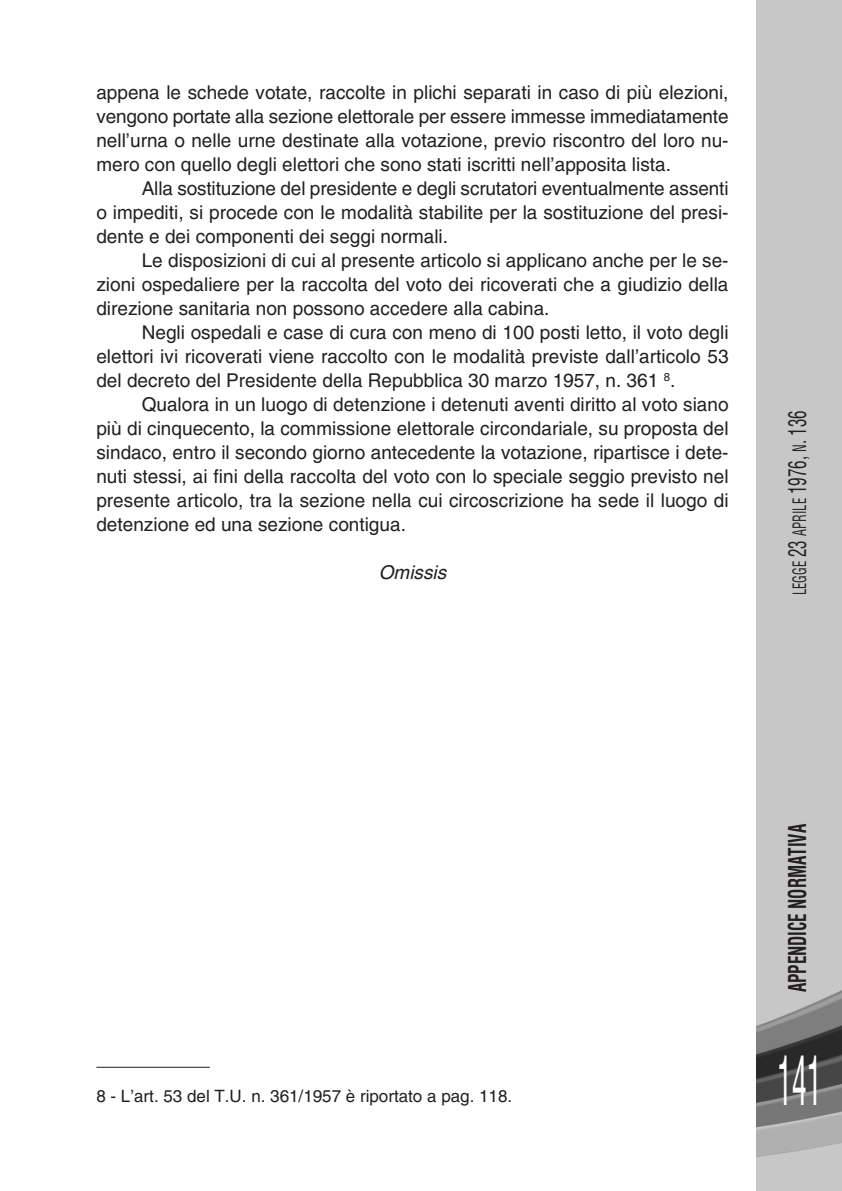
<style>
.page{position:relative;width:842px;height:1191px;background:#fff}
.page>*{position:absolute;margin:0;border:0;box-sizing:border-box;transform-origin:0 0}
.t1{font:condensed 66px "Helvetica";color:#fff;scale:.45 1}
.t2{font:700 condensed 24px "Helvetica";color:#231f20;scale:.7 1}
.t3{font:19px/24px "Helvetica";color:#231f20;text-align:justify}
.t4{font:italic 19px "Helvetica";color:#231f20}
.t5{font:condensed 18px "Helvetica";color:#231f20;scale:.7 1}
.t6{font:17px "Helvetica";color:#231f20}
.s1{font-size:24px}
</style>
<div class="page">
<img style="left:757px;top:0;width:85px;height:1191px">
<hr style="left:96px;top:1067px;width:114px;height:1px;background:#231f20">
<p class="t3" style="left:96px;top:80px;width:634px">appena le schede votate, raccolte in plichi separati in caso di più elezioni, vengono portate alla sezione elettorale per essere immesse immediatamente nell’urna o nelle urne destinate alla votazione, previo riscontro del loro nu&shy;mero con quello degli elettori che sono stati iscritti nell’apposita lista.</p>
<p class="t3" style="left:142px;top:176px;width:588px">Alla sostituzione del presidente e degli scrutatori eventualmente assenti</p>
<p class="t3" style="left:96px;top:200px;width:634px">o impediti, si procede con le modalità stabilite per la sostituzione del presi&shy;dente e dei componenti dei seggi normali.</p>
<p class="t3" style="left:96px;top:248px;width:634px;text-indent:45px">Le disposizioni di cui al presente articolo si applicano anche per le se&shy;zioni ospedaliere per la raccolta del voto dei ricoverati che a giudizio della direzione sanitaria non possono accedere alla cabina.</p>
<p class="t3" style="left:96px;top:320px;width:634px;text-indent:45px">Negli ospedali e case di cura con meno di 100 posti letto, il voto degli elettori ivi ricoverati viene raccolto con le modalità previste dall’articolo 53 del decreto del Presidente della Repubblica 30 marzo 1957, n. 361 <sup>8</sup>.</p>
<p class="t3" style="left:96px;top:393px;width:634px;text-indent:45px">Qualora in un luogo di detenzione i detenuti aventi diritto al voto siano più di cinquecento, la commissione elettorale circondariale, su proposta del sindaco, entro il secondo giorno antecedente la votazione, ripartisce i dete&shy;nuti stessi, ai fini della raccolta del voto con lo speciale seggio previsto nel presente articolo, tra la sezione nella cui circoscrizione ha sede il luogo di detenzione ed una sezione contigua.</p>
<p class="t4" style="left:379px;top:562px;width:69px">Omissis</p>
<p class="t5" style="left:789px;top:595px;width:266px;rotate:-90deg">LEGGE <span class="s1">23</span> APRILE <span class="s1">1976,</span> N<span class="s1">. 136</span></p>
<p class="t6" style="left:96px;top:1085px;width:417px">8 - L’art. 53 del T.U. n. 361/1957 è riportato a pag. 118.</p>
<p class="t2" style="left:784px;top:992px;width:242px;rotate:-90deg">APPENDICE NORMATIVA</p>
<p class="t1" style="left:777px;top:1043px;width:100px">141</p>
</div>
